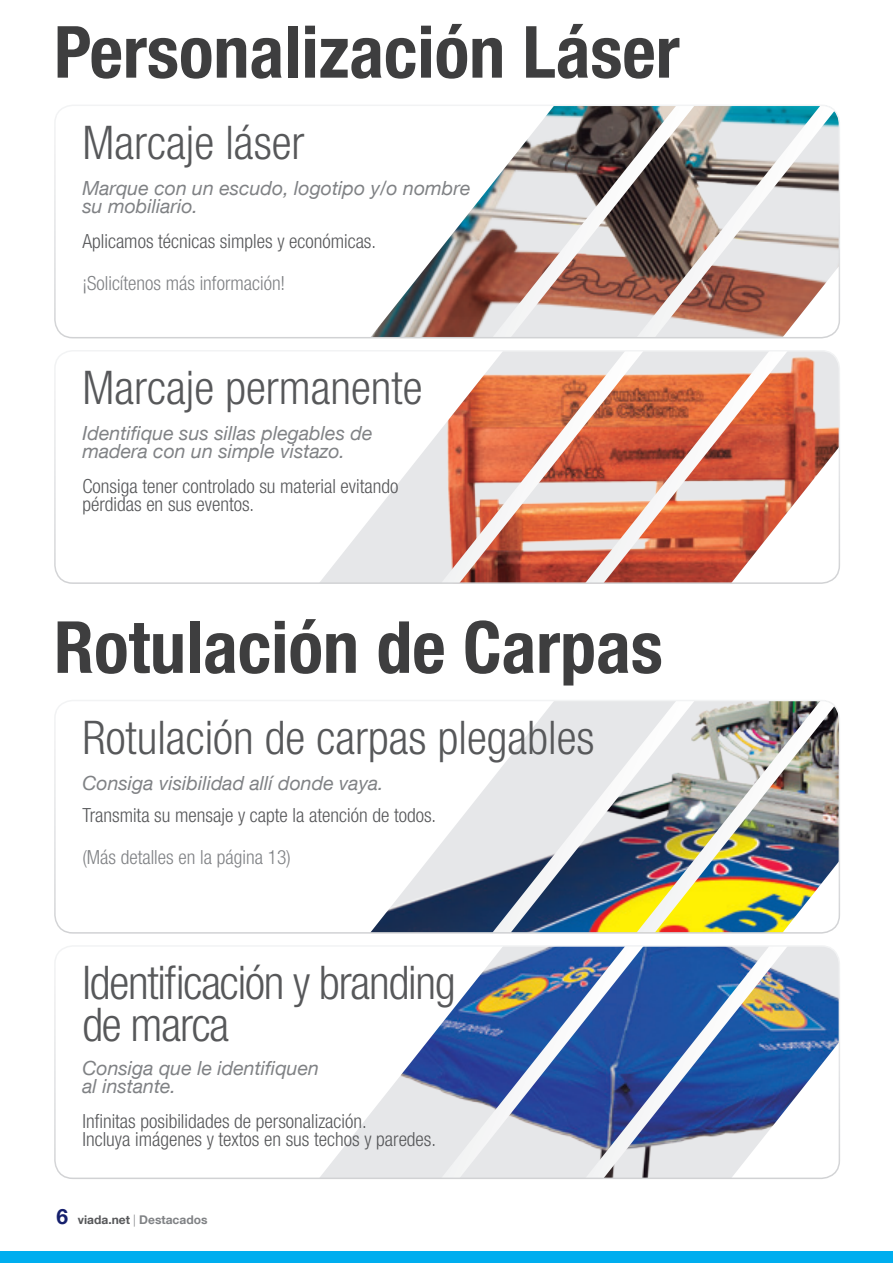
<style>
.page{position:relative;width:893px;height:1263px;background:#fff}
.page>*{position:absolute;margin:0;border:0;box-sizing:border-box;transform-origin:0 0}
.H1_Títol_Degradat{font:700 condensed 72px "Helvetica Neue LT Com";color:#3e3e3f}
.H1_-_Titol_Secció_KS{font:300 condensed 46.5px "Helvetica Neue LT Com";color:#57585a}
.H1_-_Titol_Secció_KS-2{font:300 condensed 46.5px "Helvetica Neue LT Com";letter-spacing:-.025em;color:#57585a}
.t1{font:700 21px "Helvetica Neue LT Com";color:#16206d}
.H3_-_descripció_apar{font:300 condensed 19.5px "Helvetica Neue LT Com";color:#57585a}
.H3_-_descripció_apar-2{font:italic 19.5px "Helvetica Neue LT Com";color:#808285}
.H3_-_descripció_apar-3{font:300 condensed 19.5px "Helvetica Neue LT Com";color:#808285}
.t2{font:700 12px "Helvetica Neue LT Com";color:#808285}
.s1{color:#57585a}
.s2{font-weight:300}
</style>
<div class="page">
<img style="left:372px;top:111px;width:467px;height:224px">
<svg style="left:695px;top:105px;width:140px;height:233px;background:#c3b8b4"></svg>
<svg style="left:492px;top:108px;width:203px;height:227px"></svg>
<div style="left:54px;top:105px;width:786px;height:233px;border:2px solid #fff;border-radius:18px"></div>
<svg style="left:321px;top:465px;width:92px;height:116px"></svg>
<img style="left:413px;top:353px;width:426px;height:228px">
<svg style="left:644px;top:353px;width:144px;height:228px;background:#d9876f"></svg>
<svg style="left:441px;top:353px;width:203px;height:228px"></svg>
<div style="left:54px;top:350px;width:786px;height:234px;border:2px solid #fff;border-radius:18px"></div>
<img style="left:371px;top:706px;width:468px;height:225px">
<img style="left:695px;top:701px;width:140px;height:230px">
<svg style="left:492px;top:703px;width:203px;height:228px"></svg>
<div style="left:54px;top:700px;width:786px;height:234px;border:2px solid #fff;border-radius:18px"></div>
<svg style="left:321px;top:1075px;width:80px;height:101px"></svg>
<img style="left:401px;top:948px;width:438px;height:229px">
<svg style="left:644px;top:948px;width:144px;height:228px;background:#6281b3"></svg>
<svg style="left:441px;top:948px;width:203px;height:228px"></svg>
<div style="left:54px;top:945px;width:786px;height:234px;border:2px solid #fff;border-radius:18px"></div>
<div style="left:0;top:1251px;width:893px;height:12px;background:#00aeef"></div>
<p class="H1_Títol_Degradat" style="left:54px;top:9px;width:627px">Personalización Láser</p>
<p class="H1_-_Titol_Secció_KS" style="left:82px;top:116px;width:224px">Marcaje láser</p>
<p class="H3_-_descripció_apar-2" style="left:82px;top:176px;width:390px">Marque con un escudo, logotipo y/o nombre</p>
<p class="H3_-_descripció_apar-2" style="left:82px;top:194px;width:117px">su mobiliario.</p>
<p class="H3_-_descripció_apar" style="left:82px;top:230px;width:295px">Aplicamos técnicas simples y económicas.</p>
<p class="H3_-_descripció_apar-3" style="left:82px;top:272px;width:204px">¡Solicítenos más información!</p>
<p class="H1_-_Titol_Secció_KS" style="left:82px;top:361px;width:342px">Marcaje permanente</p>
<p class="H3_-_descripció_apar-2" style="left:82px;top:421px;width:292px">Identifique sus sillas plegables de</p>
<p class="H3_-_descripció_apar-2" style="left:82px;top:439px;width:264px">madera con un simple vistazo.</p>
<p class="H3_-_descripció_apar" style="left:82px;top:475px;width:317px">Consiga tener controlado su material evitando</p>
<p class="H3_-_descripció_apar" style="left:82px;top:493px;width:173px">pérdidas en sus eventos.</p>
<p class="H1_Títol_Degradat" style="left:54px;top:604px;width:610px">Rotulación de Carpas</p>
<p class="H1_-_Titol_Secció_KS" style="left:82px;top:710px;width:514px">Rotulación de carpas plegables</p>
<p class="H3_-_descripció_apar-2" style="left:82px;top:771px;width:303px">Consiga visibilidad allí donde vaya.</p>
<p class="H3_-_descripció_apar" style="left:82px;top:804px;width:355px">Transmita su mensaje y capte la atención de todos.</p>
<p class="H3_-_descripció_apar-3" style="left:82px;top:846px;width:210px">(Más detalles en la página 13)</p>
<p class="H1_-_Titol_Secció_KS-2" style="left:82px;top:956px;width:375px">Identificación y branding</p>
<p class="H1_-_Titol_Secció_KS" style="left:82px;top:998px;width:148px">de marca</p>
<p class="H3_-_descripció_apar-2" style="left:82px;top:1056px;width:238px">Consiga que le identifiquen</p>
<p class="H3_-_descripció_apar-2" style="left:82px;top:1074px;width:95px">al instante.</p>
<p class="H3_-_descripció_apar" style="left:82px;top:1110px;width:286px">Infinitas posibilidades de personalización.</p>
<p class="H3_-_descripció_apar" style="left:82px;top:1128px;width:355px">Incluya imágenes y textos en sus techos y paredes.</p>
<p class="t1" style="left:56px;top:1203px;width:13px">6</p>
<p class="t2" style="left:78px;top:1212px;width:131px"><span class="s1">viada.net</span> <span class="s2">|</span> Destacados</p>
</div>
